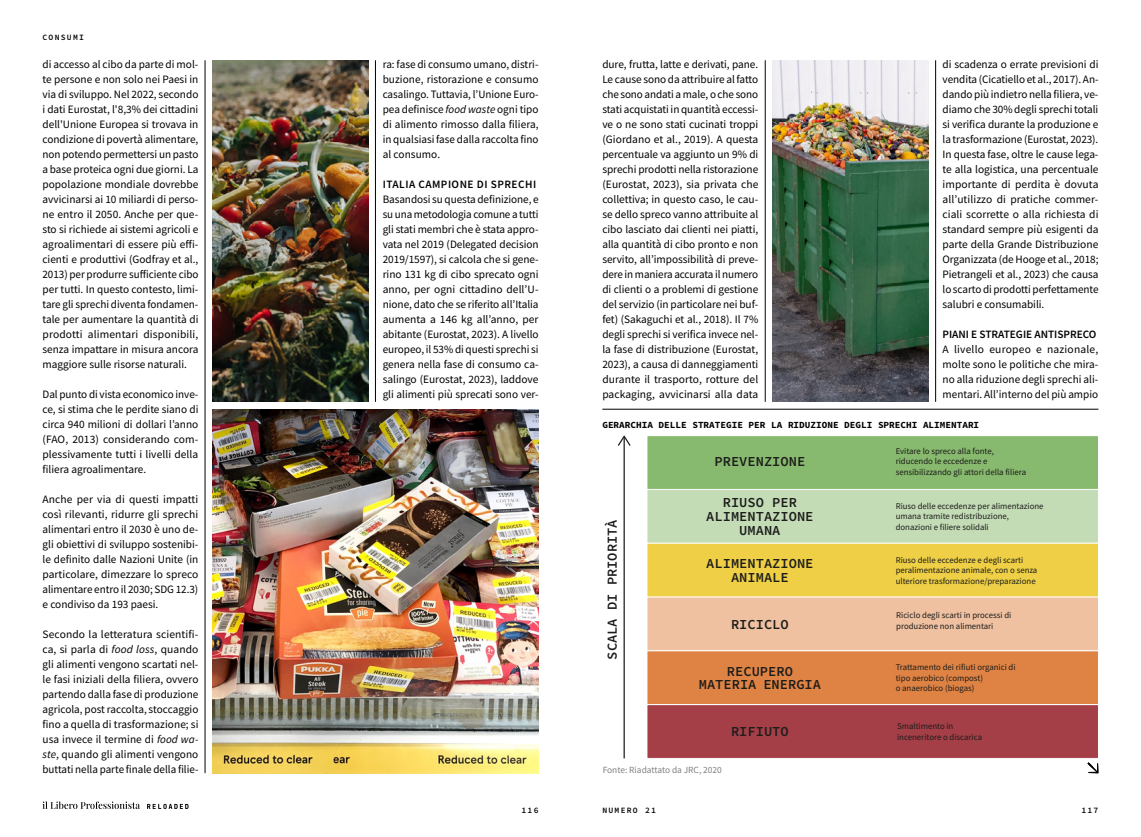
<style>
.page{position:relative;width:1141px;height:837px;background:#fff}
.page>*{position:absolute;margin:0;border:0;box-sizing:border-box;transform-origin:0 0}
.t1{font:200 13.75px/13.8px "Source Code Roman";color:#1d1d1b;text-align:center}
.t2{font:11.25px/15px "Source Sans Pro";color:#000;text-align:justify}
.t3{font:11.25px "Source Sans Variable";color:#000}
.t4{font:11.25px "Source Sans Variable";letter-spacing:.045em;color:#000}
.t5{font:9.38px "Source Code Variable";color:#000}
.t6{font:9.38px "Source Sans Pro";color:#808080}
.t7{font:8.75px/10.5px "Source Sans Pro";color:#1d1d1b}
.t8{font:8.12px "Source Code Variable";letter-spacing:.15em;color:#000}
.s1{font-style:italic}
</style>
<div class="page">
<svg style="left:43px;top:801px;width:97px;height:7px"></svg>
<svg style="left:147px;top:803px;width:42px;height:5px"></svg>
<hr style="left:765px;top:60px;width:1px;height:341px;background:#000">
<hr style="left:935px;top:60px;width:1px;height:341px;background:#000">
<svg style="left:1087px;top:762px;width:11px;height:11px"></svg>
<hr style="left:375px;top:60px;width:1px;height:341px;background:#000">
<hr style="left:205px;top:60px;width:1px;height:712px;background:#000">
<hr style="left:602px;top:409px;width:496px;height:1px;background:#000">
<div style="left:647px;top:435px;width:451px;height:54px;background:#87b96e"></div>
<div style="left:647px;top:435px;width:451px;height:54px;border:1px solid #fff"></div>
<div style="left:647px;top:489px;width:451px;height:54px;background:#c3dcb6"></div>
<div style="left:647px;top:489px;width:451px;height:54px;border:1px solid #fff"></div>
<div style="left:647px;top:543px;width:451px;height:53px;background:#eecf45"></div>
<div style="left:647px;top:542px;width:451px;height:55px;border:1px solid #fff"></div>
<div style="left:647px;top:596px;width:451px;height:54px;background:#efc1a1"></div>
<div style="left:647px;top:596px;width:451px;height:55px;border:1px solid #fff"></div>
<div style="left:647px;top:650px;width:451px;height:54px;background:#df8344"></div>
<div style="left:647px;top:650px;width:451px;height:54px;border:1px solid #fff"></div>
<div style="left:647px;top:704px;width:451px;height:54px;background:#a43e47"></div>
<div style="left:647px;top:704px;width:451px;height:54px;border:1px solid #fff"></div>
<hr style="left:624px;top:437px;width:1px;height:321px;background:#1d1d1b">
<svg style="left:618px;top:435px;width:13px;height:10px"></svg>
<img style="left:212px;top:60px;width:157px;height:341px">
<img style="left:772px;top:60px;width:157px;height:341px">
<img style="left:213px;top:409px;width:326px;height:364px">
<p class="t8" style="left:43px;top:32px;width:43px">CONSUMI</p>
<p class="t2" style="left:43px;top:56px;width:157px">di accesso al cibo da parte di mol&shy;te persone e non solo nei Paesi in via di sviluppo. Nel 2022, secondo i dati Eurostat, l'8,3% dei cittadini dell'Unione Europea si trovava in condizione di povertà alimentare, non potendo permettersi un pasto a base proteica ogni due giorni. La popolazione mondiale dovrebbe avvicinarsi ai 10 miliardi di perso&shy;ne entro il 2050. Anche per que&shy;sto si richiede ai sistemi agricoli e agroalimentari di essere più effi&shy;cienti e produttivi (Godfray et al., 2013) per produrre sufficiente cibo per tutti. In questo contesto, limi&shy;tare gli sprechi diventa fondamen&shy;tale per aumentare la quantità di prodotti alimentari disponibili, senza impattare in misura ancora maggiore sulle risorse naturali.</p>
<p class="t2" style="left:43px;top:386px;width:157px">Dal punto di vista economico inve&shy;ce, si stima che le perdite siano di circa 940 milioni di dollari l’anno (FAO, 2013) considerando com&shy;plessivamente tutti i livelli della filiera agroalimentare.</p>
<p class="t2" style="left:43px;top:491px;width:157px">Anche per via di questi impatti così rilevanti, ridurre gli sprechi alimentari entro il 2030 è uno de&shy;gli obiettivi di sviluppo sostenibi&shy;le definito dalle Nazioni Unite (in particolare, dimezzare lo spreco alimentare entro il 2030; SDG 12.3) e condiviso da 193 paesi.</p>
<p class="t2" style="left:43px;top:626px;width:157px">Secondo la letteratura scientifi&shy;ca, si parla di <span class="s1">food loss</span>, quando gli alimenti vengono scartati nel&shy;le fasi iniziali della filiera, ovvero partendo dalla fase di produzione agricola, post raccolta, stoccaggio fino a quella di trasformazione; si usa invece il termine di <span class="s1">food wa&shy;ste</span>, quando gli alimenti vengono buttati nella parte finale della filie-</p>
<p class="t2" style="left:383px;top:56px;width:158px">ra: fase di consumo umano, distri&shy;buzione, ristorazione e consumo casalingo. Tuttavia, l’Unione Euro&shy;pea definisce <span class="s1">food waste</span> ogni tipo di alimento rimosso dalla filiera, in qualsiasi fase dalla raccolta fino al consumo.</p>
<p class="t4" style="left:383px;top:177px;width:155px">ITALIA CAMPIONE DI SPRECHI</p>
<p class="t2" style="left:383px;top:191px;width:158px">Basandosi su questa definizione, e su una metodologia comune a tutti gli stati membri che è stata appro&shy;vata nel 2019 (Delegated decision 2019/1597), si calcola che si gene&shy;rino 131 kg di cibo sprecato ogni anno, per ogni cittadino dell’U&shy;nione, dato che se riferito all’Italia aumenta a 146 kg all’anno, per abitante (Eurostat, 2023). A livello europeo, il 53% di questi sprechi si genera nella fase di consumo ca&shy;salingo (Eurostat, 2023), laddove gli alimenti più sprecati sono ver-</p>
<p class="t2" style="left:602px;top:56px;width:157px">dure, frutta, latte e derivati, pane.<br>Le cause sono da attribuire al fatto che sono andati a male, o che sono stati acquistati in quantità eccessi&shy;ve o ne sono stati cucinati troppi (Giordano et al., 2019). A questa percentuale va aggiunto un 9% di sprechi prodotti nella ristorazione (Eurostat, 2023), sia privata che collettiva; in questo caso, le cau&shy;se dello spreco vanno attribuite al cibo lasciato dai clienti nei piatti, alla quantità di cibo pronto e non servito, all’impossibilità di preve&shy;dere in maniera accurata il numero di clienti o a problemi di gestione del servizio (in particolare nei buf&shy;fet) (Sakaguchi et al., 2018). Il 7% degli sprechi si verifica invece nel&shy;la fase di distribuzione (Eurostat, 2023), a causa di danneggiamenti durante il trasporto, rotture del packaging, avvicinarsi alla data</p>
<p class="t2" style="left:943px;top:56px;width:158px">di scadenza o errate previsioni di vendita (Cicatiello et al., 2017). An&shy;dando più indietro nella filiera, ve&shy;diamo che 30% degli sprechi totali si verifica durante la produzione e la trasformazione (Eurostat, 2023).<br>In questa fase, oltre le cause lega&shy;te alla logistica, una percentuale importante di perdita è dovuta all’utilizzo di pratiche commer&shy;ciali scorrette o alla richiesta di standard sempre più esigenti da parte della Grande Distribuzione Organizzata (de Hooge et al., 2018; Pietrangeli et al., 2023) che causa lo scarto di prodotti perfettamente salubri e consumabili.</p>
<p class="t3" style="left:943px;top:327px;width:155px">PIANI E STRATEGIE ANTISPRECO</p>
<p class="t2" style="left:943px;top:341px;width:157px">A livello europeo e nazionale, molte sono le politiche che mira&shy;no alla riduzione degli sprechi ali&shy;mentari. All’interno del più ampio</p>
<p class="t5" style="left:602px;top:418px;width:378px">GERARCHIA DELLE STRATEGIE PER LA RIDUZIONE DEGLI SPRECHI ALIMENTARI</p>
<p class="t1" style="left:606px;top:659px;width:142px;rotate:-90deg">SCALA DI PRIORITÀ</p>
<p class="t1" style="left:715px;top:455px;width:92px">PREVENZIONE</p>
<p class="t7" style="left:896px;top:445px;width:132px">Evitare lo spreco alla fonte, riducendo le eccedenze e sensibilizzando gli attori della filiera</p>
<p class="t1" style="left:706px;top:496px;width:109px">RIUSO PER<br>ALIMENTAZIONE<br>UMANA</p>
<p class="t7" style="left:896px;top:500px;width:149px">Riuso delle eccedenze per alimentazione umana tramite redistribuzione, donazioni e filiere solidali</p>
<p class="t1" style="left:706px;top:557px;width:109px">ALIMENTAZIONE<br>ANIMALE</p>
<p class="t7" style="left:896px;top:554px;width:143px">Riuso delle eccedenze e degli scarti peralimentazione animale, con o senza ulteriore trasformazione/preparazione</p>
<p class="t1" style="left:731px;top:617px;width:59px">RICICLO</p>
<p class="t7" style="left:896px;top:610px;width:117px">Riciclo degli scarti in processi di produzione non alimentari</p>
<p class="t1" style="left:699px;top:664px;width:124px">RECUPERO<br>MATERIA ENERGIA</p>
<p class="t7" style="left:896px;top:662px;width:121px">Trattamento dei rifiuti organici di tipo aerobico (compost)<br>o anaerobico (biogas)</p>
<p class="t1" style="left:731px;top:725px;width:59px">RIFIUTO</p>
<p class="t7" style="left:897px;top:721px;width:86px">Smaltimento in inceneritore o discarica</p>
<p class="t6" style="left:603px;top:764px;width:121px">Fonte: Riadattato da JRC, 2020</p>
<p class="t8" style="left:521px;top:804px;width:19px">116</p>
<p class="t8" style="left:602px;top:804px;width:55px">NUMERO 21</p>
<p class="t8" style="left:1081px;top:804px;width:19px">117</p>
</div>
